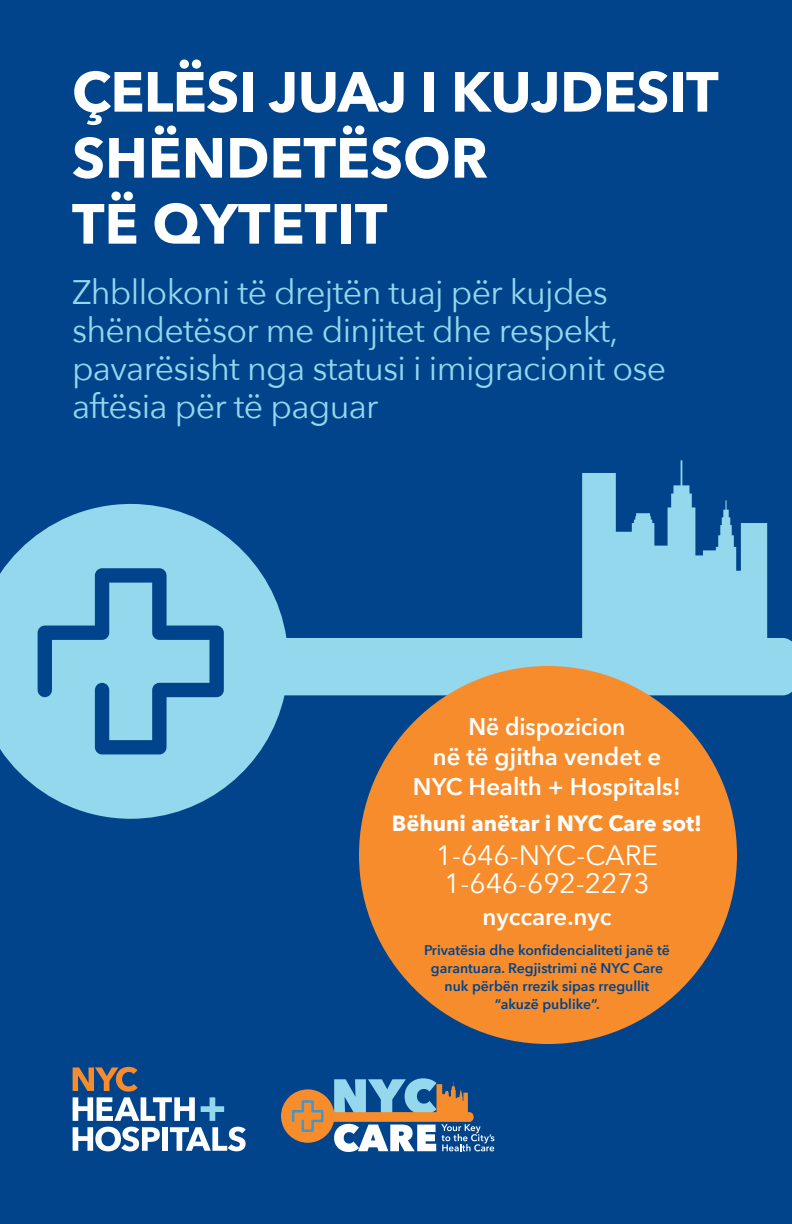
<style>
.page{position:relative;width:792px;height:1224px;background:#01448c}
.page>*{position:absolute;margin:0;border:0;box-sizing:border-box;transform-origin:0 0}
.cover_headline{font:700 56px/66px "Avenir Next";color:#fff}
.cover_descriptive{font:34px/38px "Avenir Next";letter-spacing:-.02em;color:#93d8ed}
.text_subhead{font:28px/28px "Avenir Next";color:#fff;text-align:center}
.text_subhead-2{font:600 24px/30px "Avenir Next";color:#fff;text-align:center;scale:.95 1}
.text_subhead-3{font:600 24px "Avenir Next";color:#fff}
.text_subhead-4{font:700 22px "Avenir Next";color:#fff}
.text_list{font:600 14px/18px "Avenir Next";color:#01448c;text-align:center}
</style>
<div class="page">
<svg style="left:0;top:460px;width:792px;height:359px"></svg>
<svg style="left:281px;top:1078px;width:213px;height:74px"></svg>
<svg style="left:73px;top:1067px;width:122px;height:54px"></svg>
<svg style="left:73px;top:1127px;width:87px;height:24px"></svg>
<div style="left:162px;top:1127px;width:6px;height:24px;background:#fff"></div>
<svg style="left:170px;top:1127px;width:76px;height:24px"></svg>
<svg style="left:201px;top:1097px;width:23px;height:24px"></svg>
<div style="left:359px;top:666px;width:378px;height:378px;background:#f68c2c;border-radius:50%"></div>
<p class="cover_headline" style="left:72px;top:58px;width:648px">ÇELËSI JUAJ I KUJDESIT<br>SHËNDETËSOR<br>TË QYTETIT</p>
<p class="cover_descriptive" style="left:72px;top:272px;width:596px">Zhbllokoni të drejtën tuaj për kujdes shëndetësor me dinjitet dhe respekt, pavarësisht nga statusi i imigracionit ose aftësia për të paguar</p>
<p class="text_subhead-2" style="left:413px;top:711px;width:284px">Në dispozicion<br>në të gjitha vendet e<br>NYC Health + Hospitals!</p>
<p class="text_subhead-4" style="left:392px;top:804px;width:312px">Bëhuni anëtar i NYC Care sot!</p>
<p class="text_subhead" style="left:436px;top:840px;width:224px">1-646-NYC-CARE<br>1-646-692-2273</p>
<p class="text_subhead-3" style="left:482px;top:896px;width:131px">nyccare.nyc</p>
<p class="text_list" style="left:424px;top:941px;width:247px">Privatësia dhe konfidencialiteti janë të garantuara. Regjistrimi në NYC Care nuk përbën rrezik sipas rregullit “akuzë publike”.</p>
</div>
